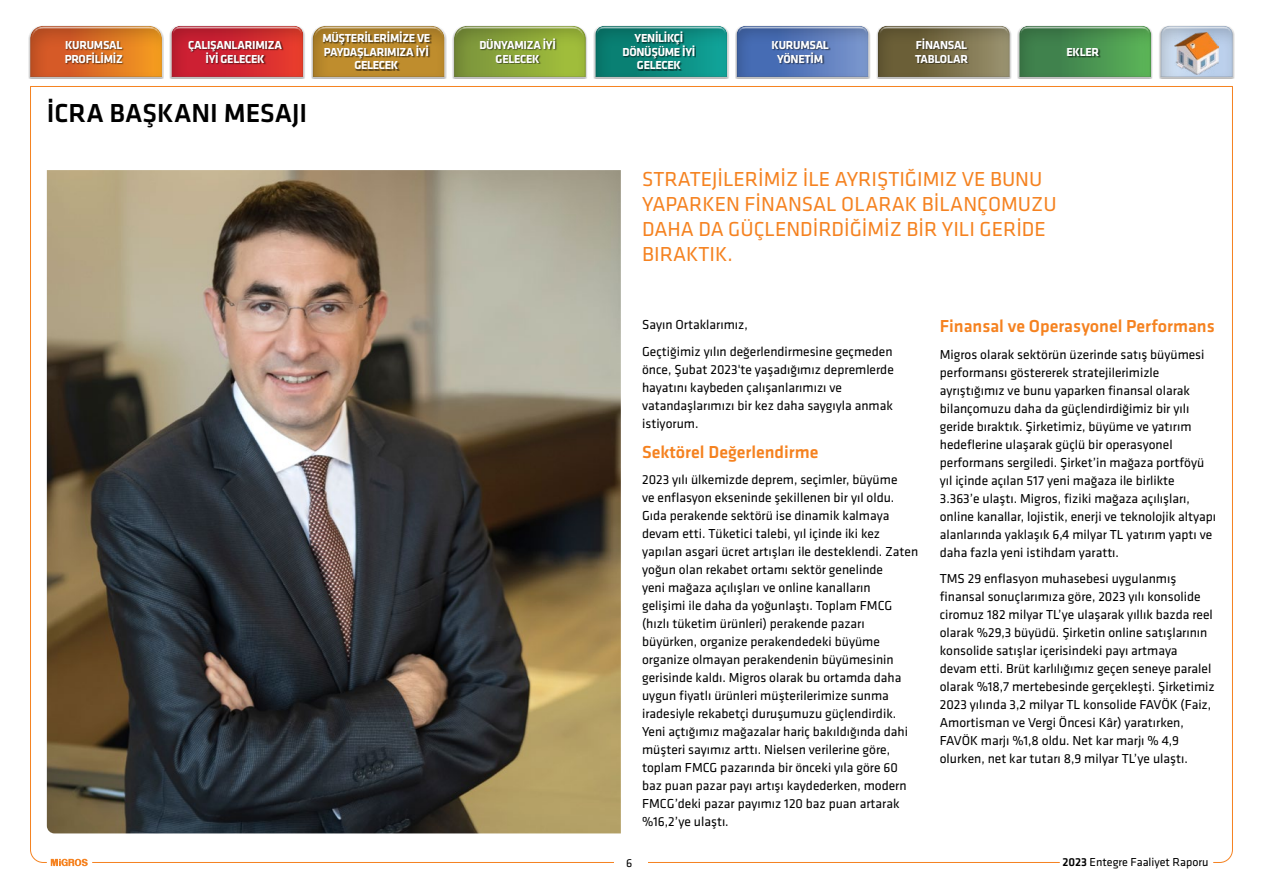
<style>
.page{position:relative;width:1263px;height:893px;background:#fff}
.page>*{position:absolute;margin:0;border:0;box-sizing:border-box;transform-origin:0 0}
.t1{font:500 27px "Klavika";color:#000}
.t2{font:21px/25.2px "Klavika";color:#f58220}
.t3{font:500 18px "Klavika";color:#f58220}
.t4{font:13.5px/18px "Klavika";color:#000}
.t5{font:700 12px/13.5px "Klavika";letter-spacing:-.025em;color:#fff;text-align:center}
.t6{font:12px "Klavika";color:#000}
.s1{font-weight:500}
</style>
<div class="page">
<img style="left:88px;top:170px;width:533px;height:663px">
<hr style="left:92px;top:862px;width:968px;height:1px;background:#f58220">
<svg style="left:1213px;top:87px;width:20px;height:776px"></svg>
<hr style="left:30px;top:86px;width:1203px;height:1px;background:#f58220">
<div style="left:615px;top:855px;width:33px;height:16px;background:#fff"></div>
<div style="left:28px;top:25px;width:136px;height:54px;background:#000;opacity:.75"></div>
<div style="left:150px;top:7px;width:175px;height:79px;background:#000;opacity:.2"></div>
<div style="left:169px;top:24px;width:136px;height:11px;background:#fff"></div>
<div style="left:169px;top:25px;width:136px;height:54px;background:#000;opacity:.75"></div>
<div style="left:291px;top:7px;width:176px;height:79px;background:#000;opacity:.2"></div>
<div style="left:311px;top:24px;width:135px;height:14px;background:#fff"></div>
<div style="left:311px;top:25px;width:135px;height:54px;background:#000;opacity:.75"></div>
<div style="left:593px;top:25px;width:136px;height:54px;background:#000;opacity:.75"></div>
<div style="left:716px;top:7px;width:174px;height:79px;background:#000;opacity:.2"></div>
<div style="left:735px;top:24px;width:135px;height:11px;background:#fff"></div>
<div style="left:735px;top:25px;width:135px;height:54px;background:#000;opacity:.75"></div>
<div style="left:857px;top:7px;width:176px;height:79px;background:#000;opacity:.2"></div>
<div style="left:876px;top:24px;width:135px;height:11px;background:#fff"></div>
<div style="left:876px;top:25px;width:135px;height:54px;background:#000;opacity:.75"></div>
<div style="left:999px;top:7px;width:174px;height:79px;background:#000;opacity:.2"></div>
<div style="left:1017px;top:24px;width:136px;height:11px;background:#fff"></div>
<div style="left:1017px;top:25px;width:136px;height:54px;background:#000;opacity:.75"></div>
<div style="left:1140px;top:7px;width:115px;height:79px;background:#000;opacity:.2"></div>
<div style="left:1159px;top:24px;width:76px;height:11px;background:#fff"></div>
<div style="left:1159px;top:25px;width:76px;height:54px;background:#000;opacity:.75"></div>
<div style="left:432px;top:7px;width:176px;height:79px;background:#000;opacity:.2"></div>
<div style="left:452px;top:24px;width:136px;height:15px;background:#fff"></div>
<div style="left:452px;top:25px;width:136px;height:54px;background:#000;opacity:.75"></div>
<svg style="left:30px;top:86px;width:58px;height:780px"></svg>
<img style="left:1174px;top:33px;width:45px;height:41px">
<div style="left:65px;top:41px;width:59px;height:23px;background:#000;opacity:.6"></div>
<div style="left:1067px;top:49px;width:34px;height:9px;background:#000;opacity:.6"></div>
<div style="left:772px;top:41px;width:58px;height:23px;background:#000;opacity:.6"></div>
<div style="left:915px;top:38px;width:55px;height:26px;background:#000;opacity:.6"></div>
<div style="left:189px;top:41px;width:95px;height:23px;background:#000;opacity:.6"></div>
<div style="left:480px;top:38px;width:77px;height:26px;background:#000;opacity:.6"></div>
<div style="left:624px;top:31px;width:72px;height:40px;background:#000;opacity:.6"></div>
<div style="left:323px;top:31px;width:108px;height:40px;background:#000;opacity:.6"></div>
<p class="t5" style="left:188px;top:39px;width:95px">ÇALIŞANLARIMIZA<br>İYİ GELECEK</p>
<p class="t5" style="left:479px;top:39px;width:78px">DÜNYAMIZA İYİ<br>GELECEK</p>
<p class="t5" style="left:622px;top:32px;width:74px">YENİLİKÇİ<br>DÖNÜŞÜME İYİ<br>GELECEK</p>
<p class="t5" style="left:322px;top:32px;width:110px">MÜŞTERİLERİMİZE VE<br>PAYDAŞLARIMIZA İYİ<br>GELECEK</p>
<p class="t5" style="left:771px;top:39px;width:59px">KURUMSAL<br>YÖNETİM</p>
<p class="t5" style="left:915px;top:39px;width:54px;text-align:left">FİNANSAL<br>TABLOLAR</p>
<p class="t5" style="left:65px;top:39px;width:60px;text-align:left">KURUMSAL<br>PROFİLİMİZ</p>
<p class="t5" style="left:1066px;top:45px;width:34px">EKLER</p>
<h1 class="t1" style="left:47px;top:99px;width:262px">İCRA BAŞKANI MESAJI</h1>
<h2 class="t2" style="left:642px;top:167px;width:416px">STRATEJİLERİMİZ İLE AYRIŞTIĞIMIZ VE BUNU YAPARKEN FİNANSAL OLARAK BİLANÇOMUZU DAHA DA GÜÇLENDİRDİĞİMİZ BİR YILI GERİDE BIRAKTIK.</h2>
<p class="t4" style="left:642px;top:312px;width:252px;line-height:26.5px">Sayın Ortaklarımız,<br>Geçtiğimiz yılın değerlendirmesine geçmeden</p>
<p class="t4" style="left:642px;top:360px;width:253px">önce, Şubat 2023'te yaşadığımız depremlerde hayatını kaybeden çalışanlarımızı ve vatandaşlarımızı bir kez daha saygıyla anmak istiyorum.</p>
<h3 class="t3" style="left:642px;top:442px;width:178px">Sektörel Değerlendirme</h3>
<p class="t4" style="left:642px;top:471px;width:278px">2023 yılı ülkemizde deprem, seçimler, büyüme<br>ve enflasyon ekseninde şekillenen bir yıl oldu.<br>Gıda perakende sektörü ise dinamik kalmaya devam etti. Tüketici talebi, yıl içinde iki kez yapılan asgari ücret artışları ile desteklendi. Zaten yoğun olan rekabet ortamı sektör genelinde<br>yeni mağaza açılışları ve online kanalların<br>gelişimi ile daha da yoğunlaştı. Toplam FMCG (hızlı tüketim ürünleri) perakende pazarı büyürken, organize perakendedeki büyüme organize olmayan perakendenin büyümesinin gerisinde kaldı. Migros olarak bu ortamda daha uygun fiyatlı ürünleri müşterilerimize sunma iradesiyle rekabetçi duruşumuzu güçlendirdik.<br>Yeni açtığımız mağazalar hariç bakıldığında dahi müşteri sayımız arttı. Nielsen verilerine göre, toplam FMCG pazarında bir önceki yıla göre 60 baz puan pazar payı artışı kaydederken, modern FMCG’deki pazar payımız 120 baz puan artarak %16,2’ye ulaştı.</p>
<h3 class="t3" style="left:940px;top:317px;width:277px">Finansal ve Operasyonel Performans</h3>
<p class="t4" style="left:940px;top:346px;width:278px">Migros olarak sektörün üzerinde satış büyümesi performansı göstererek stratejilerimizle ayrıştığımız ve bunu yaparken finansal olarak bilançomuzu daha da güçlendirdiğimiz bir yılı geride bıraktık. Şirketimiz, büyüme ve yatırım hedeflerine ulaşarak güçlü bir operasyonel performans sergiledi. Şirket’in mağaza portföyü yıl içinde açılan 517 yeni mağaza ile birlikte 3.363’e ulaştı. Migros, fiziki mağaza açılışları, online kanallar, lojistik, enerji ve teknolojik altyapı alanlarında yaklaşık 6,4 milyar TL yatırım yaptı ve daha fazla yeni istihdam yarattı.</p>
<p class="t4" style="left:940px;top:570px;width:276px">TMS 29 enflasyon muhasebesi uygulanmış finansal sonuçlarımıza göre, 2023 yılı konsolide ciromuz 182 milyar TL’ye ulaşarak yıllık bazda reel olarak %29,3 büyüdü. Şirketin online satışlarının konsolide satışlar içerisindeki payı artmaya devam etti. Brüt karlılığımız geçen seneye paralel olarak %18,7 mertebesinde gerçekleşti. Şirketimiz 2023 yılında 3,2 milyar TL konsolide FAVÖK (Faiz, Amortisman ve Vergi Öncesi Kâr) yaratırken, FAVÖK marjı %1,8 oldu. Net kar marjı % 4,9 olurken, net kar tutarı 8,9 milyar TL’ye ulaştı.</p>
<p class="t6" style="left:626px;top:857px;width:8px">6</p>
<p class="t6" style="left:1062px;top:855px;width:148px"><span class="s1">2023</span> Entegre Faaliyet Raporu</p>
</div>
